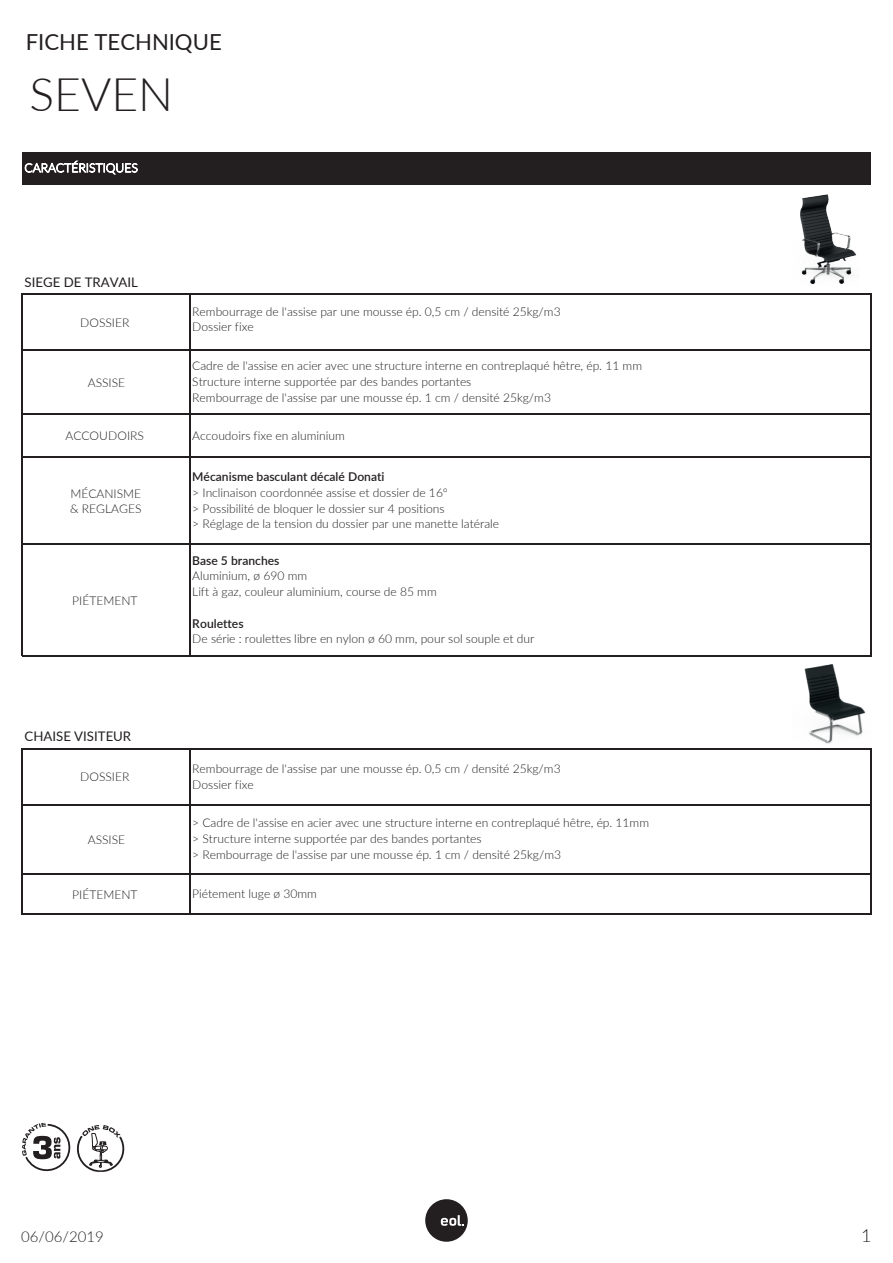
<style>
.page{position:relative;width:893px;height:1263px;background:#fff}
.page>*{position:absolute;margin:0;border:0;box-sizing:border-box;transform-origin:0 0}
.t1{font:300 46.35px "Lato";color:#231f20}
.t2{font:22.05px "Lato";color:#231f20}
.t3{font:300 18px "Lato";color:#231f20}
.t4{font:300 15px "Lato";color:#231f20}
.t5{font:13.2px "Lato";color:#231f20}
.t6{font:300 12.15px/15.8px "Lato";color:#231f20}
.t7{font:600 12.15px "Lato";color:#231f20}
</style>
<div class="page">
<div style="left:425px;top:1199px;width:43px;height:43px;background:#231f20;border-radius:50%"></div>
<svg style="left:441px;top:1215px;width:23px;height:11px"></svg>
<div style="left:23px;top:152px;width:848px;height:32px;background:#231f20"></div>
<svg style="left:25px;top:161px;width:113px;height:13px"></svg>
<hr style="left:21px;top:294px;width:1px;height:362px;background:#231f20">
<hr style="left:189px;top:295px;width:1px;height:361px;background:#231f20">
<hr style="left:871px;top:295px;width:1px;height:361px;background:#231f20">
<hr style="left:21px;top:748px;width:1px;height:167px;background:#231f20">
<hr style="left:189px;top:749px;width:1px;height:166px;background:#231f20">
<hr style="left:871px;top:749px;width:1px;height:166px;background:#231f20">
<hr style="left:22px;top:294px;width:850px;height:1px;background:#231f20">
<hr style="left:22px;top:349px;width:850px;height:2px;background:#231f20">
<hr style="left:22px;top:414px;width:850px;height:1px;background:#231f20">
<hr style="left:22px;top:457px;width:850px;height:1px;background:#231f20">
<hr style="left:22px;top:544px;width:850px;height:1px;background:#231f20">
<hr style="left:22px;top:655px;width:850px;height:1px;background:#231f20">
<hr style="left:22px;top:748px;width:850px;height:1px;background:#231f20">
<hr style="left:22px;top:804px;width:850px;height:1px;background:#231f20">
<hr style="left:22px;top:873px;width:850px;height:1px;background:#231f20">
<hr style="left:22px;top:914px;width:850px;height:1px;background:#231f20">
<img style="left:800px;top:194px;width:56px;height:90px">
<img style="left:793px;top:664px;width:78px;height:87px">
<svg style="left:23px;top:1124px;width:47px;height:47px"></svg>
<svg style="left:78px;top:1125px;width:47px;height:46px"></svg>
<h2 class="t2" style="left:26px;top:26px;width:197px">FICHE TECHNIQUE</h2>
<h1 class="t1" style="left:29px;top:62px;width:145px">SEVEN</h1>
<p class="t5" style="left:25px;top:272px;width:115px">SIEGE DE TRAVAIL</p>
<p class="t6" style="left:80px;top:314px;width:51px">DOSSIER</p>
<p class="t6" style="left:88px;top:374px;width:39px">ASSISE</p>
<p class="t6" style="left:65px;top:427px;width:80px">ACCOUDOIRS</p>
<p class="t6" style="left:70px;top:485px;width:73px">MÉCANISME &amp; REGLAGES</p>
<p class="t6" style="left:72px;top:592px;width:67px">PIÉTEMENT</p>
<p class="t5" style="left:25px;top:727px;width:108px">CHAISE VISITEUR</p>
<p class="t6" style="left:80px;top:769px;width:51px">DOSSIER</p>
<p class="t6" style="left:88px;top:831px;width:39px">ASSISE</p>
<p class="t6" style="left:72px;top:886px;width:67px">PIÉTEMENT</p>
<p class="t6" style="left:192px;top:303px;width:370px">Rembourrage de l'assise par une mousse ép. 0,5 cm / densité 25kg/m3<br>Dossier fixe</p>
<p class="t6" style="left:192px;top:358px;width:451px">Cadre de l'assise en acier avec une structure interne en contreplaqué hêtre, ép. 11 mm<br>Structure interne supportée par des bandes portantes<br>Rembourrage de l'assise par une mousse ép. 1 cm / densité 25kg/m3</p>
<p class="t6" style="left:192px;top:427px;width:154px">Accoudoirs fixe en aluminium</p>
<p class="t7" style="left:192px;top:468px;width:194px">Mécanisme basculant décalé Donati</p>
<p class="t6" style="left:192px;top:484px;width:308px">&gt; Inclinaison coordonnée assise et dossier de 16°<br>&gt; Possibilité de bloquer le dossier sur 4 positions<br>&gt; Réglage de la tension du dossier par une manette latérale</p>
<p class="t7" style="left:192px;top:551px;width:89px">Base 5 branches</p>
<p class="t6" style="left:192px;top:568px;width:246px">Aluminium, ø 690 mm<br>Lift à gaz, couleur aluminium, course de 85 mm</p>
<p class="t7" style="left:192px;top:614px;width:53px">Roulettes</p>
<p class="t6" style="left:192px;top:630px;width:343px">De série : roulettes libre en nylon ø 60 mm, pour sol souple et dur</p>
<p class="t6" style="left:192px;top:760px;width:370px">Rembourrage de l'assise par une mousse ép. 0,5 cm / densité 25kg/m3<br>Dossier fixe</p>
<p class="t6" style="left:192px;top:815px;width:458px">&gt; Cadre de l'assise en acier avec une structure interne en contreplaqué hêtre, ép. 11mm &gt; Structure interne supportée par des bandes portantes<br>&gt; Rembourrage de l'assise par une mousse ép. 1 cm / densité 25kg/m3</p>
<p class="t6" style="left:192px;top:885px;width:126px">Piétement luge ø 30mm</p>
<p class="t4" style="left:21px;top:1226px;width:84px">06/06/2019</p>
<h3 class="t3" style="left:861px;top:1223px;width:12px">1</h3>
</div>
